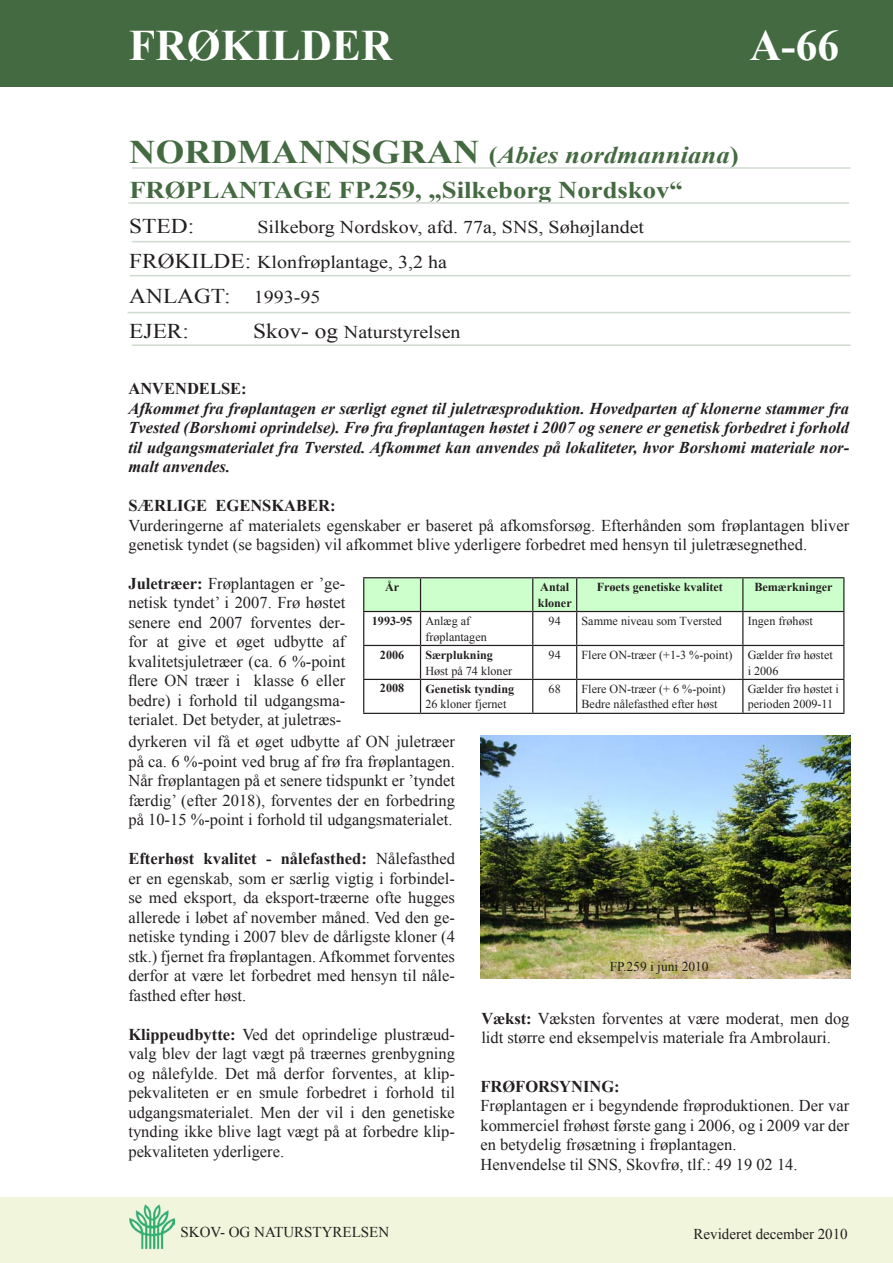
<style>
.page{position:relative;width:893px;height:1263px;background:#fff}
.page>*{position:absolute;margin:0;border:0;box-sizing:border-box;transform-origin:0 0}
.t1{font:700 43.5px "Times New Roman";color:#fff}
.t2{font:700 24px/35.1px "Times New Roman";color:#446a41;scale:1.11 1}
.t3{font:21px/35.1px "Times New Roman";color:#231f20;scale:1.11 1}
.t4{font:18px/35.1px "Times New Roman";color:#231f20;scale:1.11 1}
.t5{font:16.5px/19.5px "Times New Roman";color:#231f20;text-align:justify}
.t6{font:italic 700 16.5px/19.5px "Times New Roman";color:#231f20;text-align:justify}
.t7{font:700 16.5px "Times New Roman";color:#231f20}
.t8{font:15px "Times New Roman";color:#231f20}
.t9{font:13.5px "Times New Roman";color:#231f20}
.t10{font:12.15px/15.8px "Times New Roman";color:#231f20}
.t11{font:700 12.15px/15.8px "Times New Roman";color:#231f20}
.s1{font-size:33px}
.s2{font-style:italic}
.s3{font-size:21px}
.s4{font-size:18px}
.s5{font-weight:700}
</style>
<div class="page">
<div style="left:0;top:1197px;width:893px;height:66px;background:#f0f5db"></div>
<div style="left:0;top:0;width:893px;height:86px;background:#446a41"></div>
<img style="left:129px;top:1204px;width:45px;height:45px">
<hr style="left:132px;top:167px;width:718px;height:2px;background:#d0dad0">
<hr style="left:128px;top:202px;width:721px;height:2px;background:#d0dad0">
<hr style="left:132px;top:241px;width:718px;height:1px;background:#d0dad0">
<hr style="left:130px;top:275px;width:720px;height:1px;background:#d0dad0">
<hr style="left:128px;top:312px;width:722px;height:1px;background:#d0dad0">
<hr style="left:132px;top:344px;width:718px;height:2px;background:#d0dad0">
<svg style="left:364px;top:578px;width:479px;height:33px;background:#c8fac8"></svg>
<hr style="left:363px;top:577px;width:58px;height:1px;background:#231f20">
<hr style="left:363px;top:578px;width:1px;height:33px;background:#231f20">
<hr style="left:421px;top:577px;width:112px;height:1px;background:#231f20">
<hr style="left:420px;top:578px;width:1px;height:33px;background:#231f20">
<hr style="left:533px;top:577px;width:44px;height:1px;background:#231f20">
<hr style="left:532px;top:578px;width:1px;height:33px;background:#231f20">
<hr style="left:577px;top:577px;width:166px;height:1px;background:#231f20">
<hr style="left:576px;top:578px;width:1px;height:33px;background:#231f20">
<hr style="left:743px;top:577px;width:101px;height:1px;background:#231f20">
<hr style="left:742px;top:578px;width:1px;height:33px;background:#231f20">
<hr style="left:843px;top:578px;width:1px;height:33px;background:#231f20">
<hr style="left:363px;top:611px;width:58px;height:1px;background:#231f20">
<hr style="left:363px;top:612px;width:1px;height:33px;background:#231f20">
<hr style="left:421px;top:611px;width:112px;height:1px;background:#231f20">
<hr style="left:420px;top:612px;width:1px;height:33px;background:#231f20">
<hr style="left:533px;top:611px;width:44px;height:1px;background:#231f20">
<hr style="left:532px;top:612px;width:1px;height:33px;background:#231f20">
<hr style="left:577px;top:611px;width:166px;height:1px;background:#231f20">
<hr style="left:576px;top:612px;width:1px;height:33px;background:#231f20">
<hr style="left:743px;top:611px;width:101px;height:1px;background:#231f20">
<hr style="left:742px;top:612px;width:1px;height:33px;background:#231f20">
<hr style="left:843px;top:612px;width:1px;height:33px;background:#231f20">
<hr style="left:363px;top:645px;width:58px;height:1px;background:#231f20">
<hr style="left:363px;top:646px;width:1px;height:33px;background:#231f20">
<hr style="left:421px;top:645px;width:112px;height:1px;background:#231f20">
<hr style="left:420px;top:646px;width:1px;height:33px;background:#231f20">
<hr style="left:533px;top:645px;width:44px;height:1px;background:#231f20">
<hr style="left:532px;top:646px;width:1px;height:33px;background:#231f20">
<hr style="left:577px;top:645px;width:166px;height:1px;background:#231f20">
<hr style="left:576px;top:646px;width:1px;height:33px;background:#231f20">
<hr style="left:743px;top:645px;width:101px;height:1px;background:#231f20">
<hr style="left:742px;top:646px;width:1px;height:33px;background:#231f20">
<hr style="left:843px;top:646px;width:1px;height:33px;background:#231f20">
<hr style="left:363px;top:679px;width:58px;height:1px;background:#231f20">
<hr style="left:363px;top:680px;width:1px;height:33px;background:#231f20">
<hr style="left:421px;top:679px;width:112px;height:1px;background:#231f20">
<hr style="left:420px;top:680px;width:1px;height:33px;background:#231f20">
<hr style="left:533px;top:679px;width:44px;height:1px;background:#231f20">
<hr style="left:532px;top:680px;width:1px;height:33px;background:#231f20">
<hr style="left:577px;top:679px;width:166px;height:1px;background:#231f20">
<hr style="left:576px;top:680px;width:1px;height:33px;background:#231f20">
<hr style="left:743px;top:679px;width:101px;height:1px;background:#231f20">
<hr style="left:742px;top:680px;width:1px;height:33px;background:#231f20">
<hr style="left:843px;top:680px;width:1px;height:33px;background:#231f20">
<hr style="left:363px;top:713px;width:58px;height:1px;background:#231f20">
<hr style="left:421px;top:713px;width:112px;height:1px;background:#231f20">
<hr style="left:533px;top:713px;width:44px;height:1px;background:#231f20">
<hr style="left:577px;top:713px;width:166px;height:1px;background:#231f20">
<hr style="left:743px;top:713px;width:101px;height:1px;background:#231f20">
<img style="left:480px;top:736px;width:370px;height:242px">
<h1 class="t1" style="left:129px;top:15px;width:265px">frøkilder</h1>
<h1 class="t1" style="left:750px;top:15px;width:91px">A-66</h1>
<h2 class="t2" style="left:129px;top:136px;width:550px"><span class="s1">nordmannsgran</span> (<span class="s2">Abies nordmanniana</span>) frøplantage FP.259, „Silkeborg Nordskov“</h2>
<p class="t3" style="left:129px;top:208px;width:60px">STED:</p>
<p class="t4" style="left:129px;top:209px;width:465px;text-indent:128px">Silkeborg Nordskov, afd. 77a, SNS, Søhøjlandet <span class="s3">frøkilde :</span> Klonfrøplantage, 3,2 ha</p>
<p class="t3" style="left:129px;top:278px;width:174px">anlagt: <span class="s4">1993-95 </span>ejer:</p>
<p class="t4" style="left:253px;top:314px;width:188px"><span class="s3">Skov- og</span> Naturstyrelsen</p>
<p class="t7" style="left:128px;top:377px;width:48px">ANVENDELSE</p>
<p class="t7" style="left:241px;top:377px;width:7px">:</p>
<p class="t6" style="left:128px;top:398px;width:722px">Afkommet fra frøplantagen er særligt egnet til juletræsproduktion. Hovedparten af klonerne stammer fra Tvested (Borshomi oprindelse). Frø fra frøplantagen høstet i 2007 og senere er genetisk forbedret i forhold til udgangsmaterialet fra Tversted. Afkommet kan anvendes på lokaliteter, hvor Borshomi materiale nor&shy;malt anvendes.</p>
<p class="t7" style="left:128px;top:494px;width:38px">SÆRLIGE</p>
<p class="t7" style="left:216px;top:494px;width:13px">EGENSK</p>
<p class="t7" style="left:284px;top:494px;width:53px">ABER:</p>
<p class="t5" style="left:128px;top:515px;width:722px">Vurderingerne af materialets egenskaber er baseret på afkomsforsøg. Efterhånden som frøplantagen bliver genetisk tyndet (se bagsiden) vil afkommet blive yderligere forbedret med hensyn til juletræsegnethed.</p>
<p class="t5" style="left:128px;top:573px;width:220px"><span class="s5">Juletræer:</span> Frøplantagen er ’ge&shy;netisk tyndet’ i 2007. Frø høstet senere end 2007 forventes der&shy;for at give et øget udbytte af kvalitetsjuletræer (ca. 6 %-point flere ON træer i klasse 6 eller bedre) i forhold til udgangsma&shy;terialet. Det betyder, at juletræs-</p>
<p class="t11" style="left:385px;top:579px;width:16px">År</p>
<p class="t11" style="left:538px;top:579px;width:35px">Antal kloner</p>
<p class="t11" style="left:597px;top:579px;width:128px">Frøets genetiske kvalitet</p>
<p class="t11" style="left:754px;top:579px;width:80px">Bemærkninger</p>
<p class="t10" style="left:425px;top:612px;width:63px;text-indent:-53px"><span class="s5">1993-95</span> Anlæg af frøplantagen</p>
<p class="t10" style="left:549px;top:613px;width:14px">94</p>
<p class="t10" style="left:581px;top:613px;width:142px">Samme niveau som Tversted</p>
<p class="t10" style="left:748px;top:613px;width:67px">Ingen frøhøst</p>
<p class="t11" style="left:380px;top:646px;width:26px">2006</p>
<p class="t11" style="left:425px;top:646px;width:69px">Særplukning</p>
<p class="t10" style="left:425px;top:662px;width:88px">Høst på 74 kloner</p>
<p class="t10" style="left:549px;top:647px;width:14px">94</p>
<p class="t10" style="left:581px;top:647px;width:152px">Flere ON-træer (+1-3 %-point)</p>
<p class="t10" style="left:748px;top:647px;width:87px">Gælder frø høstet i 2006</p>
<p class="t11" style="left:380px;top:680px;width:26px">2008</p>
<p class="t11" style="left:425px;top:680px;width:90px">Genetisk tynding</p>
<p class="t10" style="left:425px;top:696px;width:82px">26 kloner fjernet</p>
<p class="t10" style="left:549px;top:680px;width:14px">68</p>
<p class="t10" style="left:581px;top:680px;width:145px">Flere ON-træer (+ 6 %-point)<br>Bedre nålefasthed efter høst</p>
<p class="t10" style="left:748px;top:680px;width:93px">Gælder frø høstet i perioden 2009-11</p>
<p class="t5" style="left:128px;top:732px;width:328px">dyrkeren vil få et øget udbytte af ON juletræer på ca. 6 %-point ved brug af frø fra frøplantagen.<br>Når frøplantagen på et senere tidspunkt er ’tyndet færdig’ (efter 2018), forventes der en forbedring på 10-15 %-point i forhold til udgangsmaterialet.</p>
<p class="t5" style="left:128px;top:849px;width:328px"><span class="s5">Efterhøst kvalitet - nålefasthed:</span> Nålefasthed er en egenskab, som er særlig vigtig i forbindel&shy;se med eksport, da eksport-træerne ofte hugges allerede i løbet af november måned. Ved den ge&shy;netiske tynding i 2007 blev de dårligste kloner (4 stk.) fjernet fra frøplantagen. Afkommet forventes derfor at være let forbedret med hensyn til nåle&shy;fasthed efter høst.</p>
<p class="t5" style="left:128px;top:1024px;width:328px"><span class="s5">Klippeudbytte:</span> Ved det oprindelige plustræud&shy;valg blev der lagt vægt på træernes grenbygning og nålefylde. Det må derfor forventes, at klip&shy;pekvaliteten er en smule forbedret i forhold til udgangsmaterialet. Men der vil i den genetiske tynding ikke blive lagt vægt på at forbedre klip&shy;pekvaliteten yderligere.</p>
<p class="t9" style="left:610px;top:957px;width:101px">FP.259 i juni 2010</p>
<p class="t5" style="left:481px;top:1008px;width:370px"><span class="s5">Vækst:</span> Væksten forventes at være moderat, men dog lidt større end eksempelvis materiale fra Ambrolauri.</p>
<p class="t7" style="left:480px;top:1075px;width:13px">FRØFORS</p>
<p class="t7" style="left:559px;top:1075px;width:24px">YNING</p>
<p class="t7" style="left:614px;top:1075px;width:7px">:</p>
<p class="t5" style="left:480px;top:1095px;width:370px;text-align:left">Frøplantagen er i begyndende frøproduktionen. Der var kommerciel frøhøst første gang i 2006, og i 2009 var der en betydelig frøsætning i frøplantagen.<br>Henvendelse til SNS, Skovfrø, tlf.: 49 19 02 14.</p>
<p class="t8" style="left:181px;top:1222px;width:191px">s kov- og Naturstyrelsen</p>
<p class="t8" style="left:694px;top:1224px;width:156px">Revideret december 2010</p>
</div>
